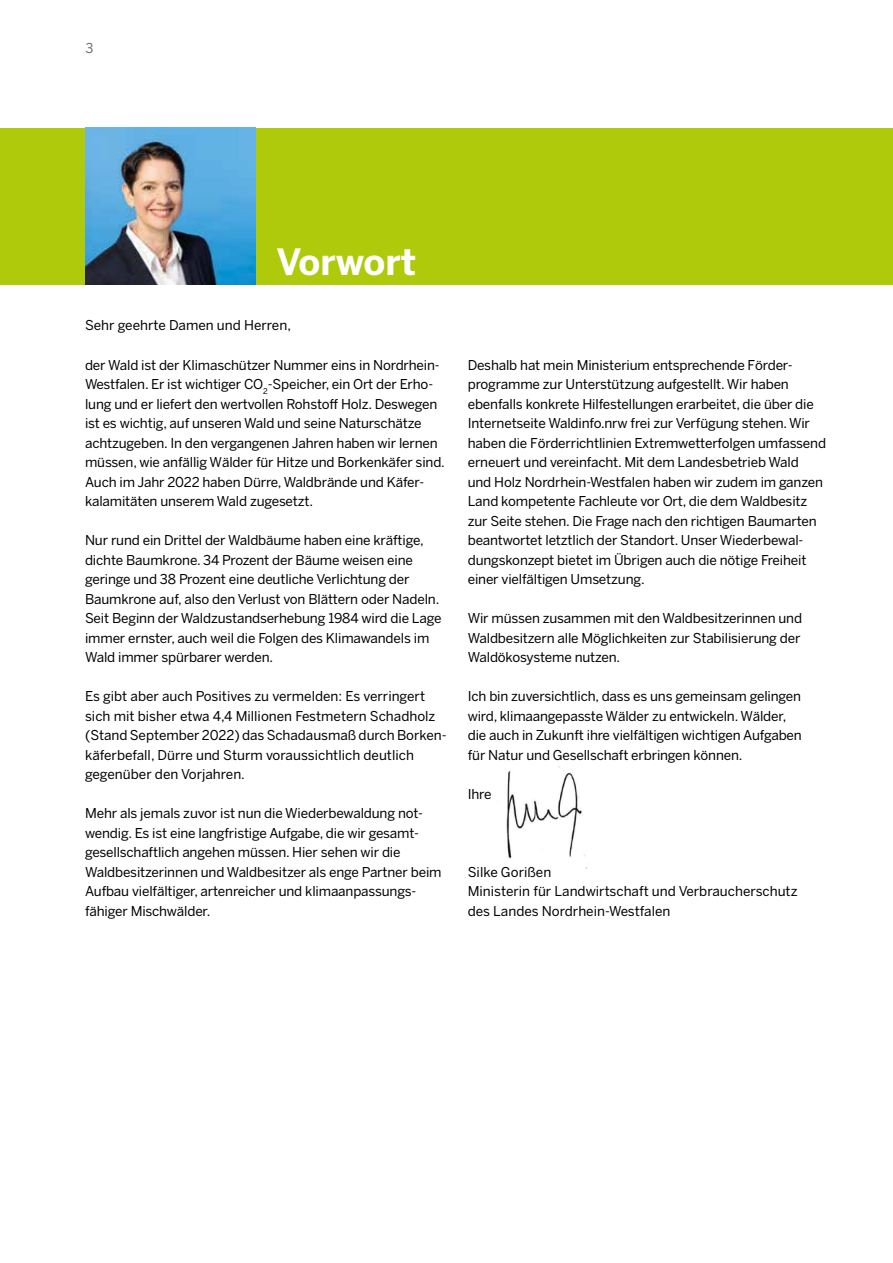
<style>
.page{position:relative;width:893px;height:1263px;background:#fff}
.page>*{position:absolute;margin:0;border:0;box-sizing:border-box;transform-origin:0 0}
.t1{font:700 36px "Benton Sans";color:#fff}
.t2{font:13.5px/19.5px "Benton Sans";letter-spacing:-.01em;color:#000}
.t3{font:13.5px "Benton Sans";color:#706f6f}
</style>
<div class="page">
<div style="left:0;top:128px;width:893px;height:156px;background:#afca0b"></div>
<img style="left:85px;top:128px;width:170px;height:157px">
<img style="left:506px;top:766px;width:82px;height:103px">
<p class="t3" style="left:85px;top:40px;width:10px">3</p>
<h1 class="t1" style="left:276px;top:240px;width:141px">Vorwort</h1>
<p class="t2" style="left:85px;top:315px;width:207px">Sehr geehrte Damen und Herren,</p>
<p class="t2" style="left:85px;top:355px;width:361px">der Wald ist der Klimaschützer Nummer eins in Nordrhein-Westfalen. Er ist wichtiger CO<sub>2</sub>-Speicher, ein Ort der Erho&shy;lung und er liefert den wertvollen Rohstoff Holz. Deswegen ist es wichtig, auf unseren Wald und seine Naturschätze achtzugeben. In den vergangenen Jahren haben wir lernen müssen, wie anfällig Wälder für Hitze und Borkenkäfer sind.<br>Auch im Jahr 2022 haben Dürre, Waldbrände und Käfer&shy;kalamitäten unserem Wald zugesetzt.</p>
<p class="t2" style="left:85px;top:531px;width:358px">Nur rund ein Drittel der Waldbäume haben eine kräftige, dichte Baumkrone. 34 Prozent der Bäume weisen eine geringe und 38 Prozent eine deutliche Verlichtung der Baumkrone auf, also den Verlust von Blättern oder Nadeln.<br>Seit Beginn der Waldzustandserhebung 1984 wird die Lage immer ernster, auch weil die Folgen des Klimawandels im Wald immer spürbarer werden.</p>
<p class="t2" style="left:85px;top:687px;width:363px">Es gibt aber auch Positives zu vermelden: Es verringert sich mit bisher etwa 4,4 Millionen Festmetern Schadholz (Stand September 2022) das Schadausmaß durch Borken&shy;käferbefall, Dürre und Sturm voraussichtlich deutlich gegenüber den Vorjahren.</p>
<p class="t2" style="left:85px;top:804px;width:358px">Mehr als jemals zuvor ist nun die Wiederbewaldung not&shy;wendig. Es ist eine langfristige Aufgabe, die wir gesamt&shy;gesellschaftlich angehen müssen. Hier sehen wir die Waldbesitzerinnen und Waldbesitzer als enge Partner beim Aufbau vielfältiger, artenreicher und klimaanpassungs&shy;fähiger Mischwälder.</p>
<p class="t2" style="left:468px;top:355px;width:360px">Deshalb hat mein Ministerium entsprechende Förder&shy;programme zur Unterstützung aufgestellt. Wir haben ebenfalls konkrete Hilfestellungen erarbeitet, die über die Internetseite Waldinfo.nrw frei zur Verfügung stehen. Wir haben die Förderrichtlinien Extremwetterfolgen umfassend erneuert und vereinfacht. Mit dem Landesbetrieb Wald<br>und Holz Nordrhein-Westfalen haben wir zudem im ganzen Land kompetente Fachleute vor Ort, die dem Waldbesitz zur Seite stehen. Die Frage nach den richtigen Baumarten beantwortet letztlich der Standort. Unser Wiederbewal&shy;dungskonzept bietet im Übrigen auch die nötige Freiheit einer vielfältigen Umsetzung.</p>
<p class="t2" style="left:468px;top:609px;width:336px">Wir müssen zusammen mit den Waldbesitzerinnen und<br>Waldbesitzern alle Möglichkeiten zur Stabilisierung der<br>Waldökosysteme nutzen.</p>
<p class="t2" style="left:468px;top:687px;width:336px">Ich bin zuversichtlich, dass es uns gemeinsam gelingen wird, klimaangepasste Wälder zu entwickeln. Wälder, die auch in Zukunft ihre vielfältigen wichtigen Aufgaben für Natur und Gesellschaft erbringen können.</p>
<p class="t2" style="left:468px;top:784px;width:25px">Ihre</p>
<p class="t2" style="left:468px;top:862px;width:331px">Silke Gorißen<br>Ministerin für Landwirtschaft und Verbraucherschutz des Landes Nordrhein-Westfalen</p>
</div>
